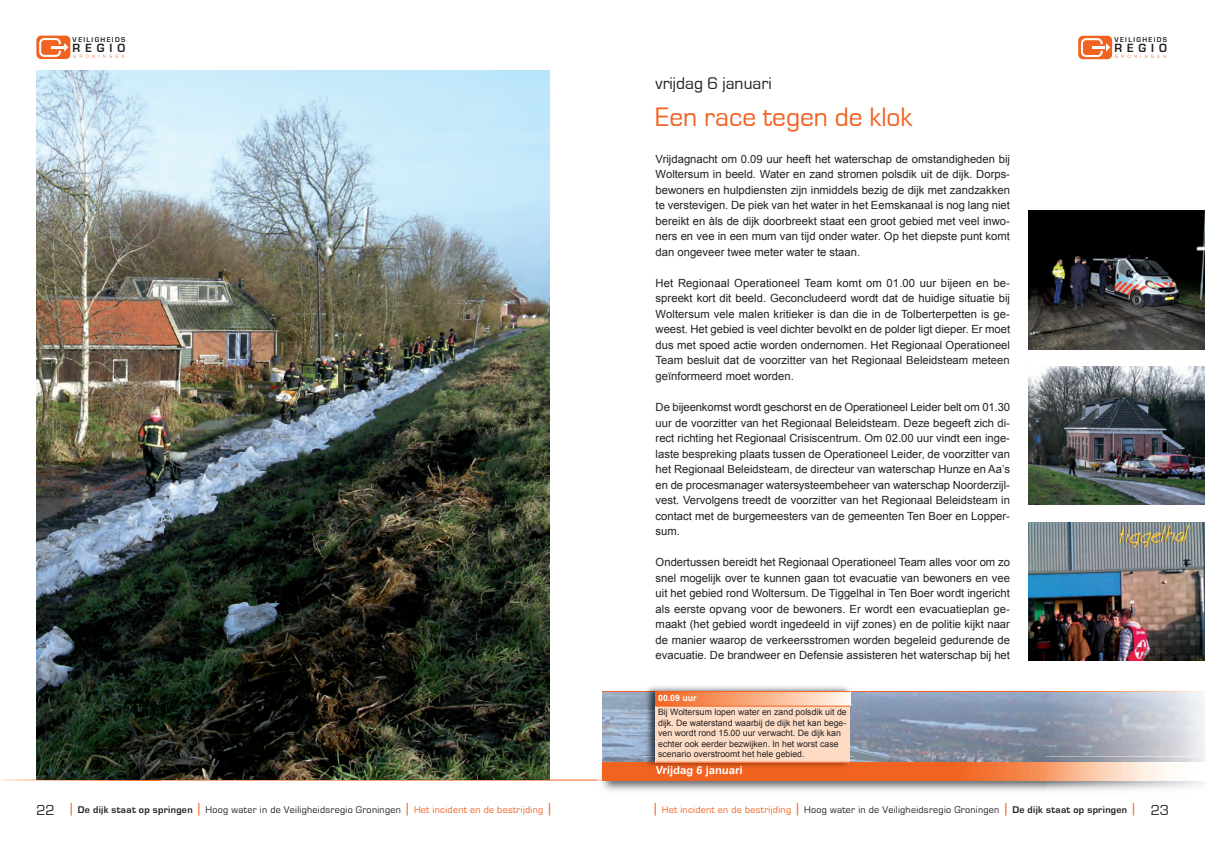
<style>
.page{position:relative;width:1205px;height:851px;background:#fff}
.page>*{position:absolute;margin:0;border:0;box-sizing:border-box;transform-origin:0 0}
.t1{font:27.5px "Eurostile";color:#f26221}
.t2{font:17.5px "Eurostile";color:#231f20}
.t3{font:700 12.38px "Eurostile";letter-spacing:.415em;color:#231f20}
.t4{font:11.25px/15.5px "Arial";color:#231f20;text-align:justify}
.t5{font:700 11.25px "Arial";color:#fff}
.t6{font:10px "Eurostile";letter-spacing:.03em;color:#231f20}
.t7{font:8.75px/10.5px "Arial";color:#231f20}
.t8{font:700 8.75px "Arial";color:#fff}
.t9{font:700 7.25px "Eurostile";letter-spacing:.2em;color:#231f20}
.s1{font-size:15px}
.s2{font-size:15px;color:#f26221}
.s3{font-weight:700}
.s4{color:#f26221}
</style>
<div class="page">
<hr style="left:0;top:779px;width:1205px;height:1px;background:#f26221">
<img style="left:602px;top:692px;width:444px;height:64px">
<div style="left:36px;top:36px;width:34px;height:23px;background:#f26221;border-radius:5px"></div>
<svg style="left:39px;top:38px;width:85px;height:20px"></svg>
<div style="left:1078px;top:36px;width:34px;height:23px;background:#f26221;border-radius:5px"></div>
<svg style="left:1081px;top:38px;width:85px;height:20px"></svg>
<img style="left:597px;top:773px;width:608px;height:18px">
<img style="left:602px;top:756px;width:444px;height:6px">
<svg style="left:602px;top:762px;width:444px;height:18px;background:#f26929"></svg>
<hr style="left:602px;top:691px;width:603px;height:1px;background:#f26221">
<img style="left:1046px;top:692px;width:159px;height:88px">
<img style="left:1056px;top:691px;width:149px;height:1px">
<img style="left:0;top:780px;width:160px;height:1px">
<img style="left:0;top:779px;width:160px;height:1px">
<img style="left:36px;top:71px;width:513px;height:708px">
<img style="left:642px;top:686px;width:211px;height:84px">
<img style="left:642px;top:691px;width:211px;height:1px">
<img style="left:656px;top:765px;width:52px;height:5px">
<svg style="left:656px;top:692px;width:194px;height:13px;background:#f8ac82"></svg>
<div style="left:656px;top:706px;width:194px;height:56px;background:#fddbc5"></div>
<hr style="left:656px;top:691px;width:194px;height:1px;background:#f26221">
<hr style="left:656px;top:705px;width:194px;height:1px;background:#f26221">
<hr style="left:656px;top:761px;width:194px;height:1px;background:#f26221">
<img style="left:1028px;top:211px;width:177px;height:138px">
<img style="left:1028px;top:366px;width:177px;height:138px">
<img style="left:1028px;top:522px;width:177px;height:138px">
<p class="t9" style="left:73px;top:36px;width:54px">VEILIGHEIDS</p>
<p class="t3" style="left:73px;top:41px;width:54px">REGIO</p>
<h2 class="t2" style="left:656px;top:75px;width:118px">vrijdag 6 januari</h2>
<h1 class="t1" style="left:656px;top:104px;width:258px">Een race tegen de klok</h1>
<p class="t4" style="left:656px;top:151px;width:356px">Vrijdagnacht om 0.09 uur heeft het waterschap de omstandigheden bij Woltersum in beeld. Water en zand stromen polsdik uit de dijk. Dorps&shy;bewoners en hulpdiensten zijn inmiddels bezig de dijk met zandzakken te verstevigen. De piek van het water in het Eemskanaal is nog lang niet bereikt en àls de dijk doorbreekt staat een groot gebied met veel inwo&shy;ners en vee in een mum van tijd onder water. Op het diepste punt komt dan ongeveer twee meter water te staan.</p>
<p class="t4" style="left:656px;top:275px;width:356px">Het Regionaal Operationeel Team komt om 01.00 uur bijeen en be&shy;spreekt kort dit beeld. Geconcludeerd wordt dat de huidige situatie bij Woltersum vele malen kritieker is dan die in de Tolberterpetten is ge&shy;weest. Het gebied is veel dichter bevolkt en de polder ligt dieper. Er moet dus met spoed actie worden ondernomen. Het Regionaal Operationeel Team besluit dat de voorzitter van het Regionaal Beleidsteam meteen geïnformeerd moet worden.</p>
<p class="t4" style="left:656px;top:399px;width:356px">De bijeenkomst wordt geschorst en de Operationeel Leider belt om 01.30 uur de voorzitter van het Regionaal Beleidsteam. Deze begeeft zich di&shy;rect richting het Regionaal Crisiscentrum. Om 02.00 uur vindt een inge&shy;laste bespreking plaats tussen de Operationeel Leider, de voorzitter van het Regionaal Beleidsteam, de directeur van waterschap Hunze en Aa’s en de procesmanager watersysteembeheer van waterschap Noorderzijl&shy;vest. Vervolgens treedt de voorzitter van het Regionaal Beleidsteam in contact met de burgemeesters van de gemeenten Ten Boer en Lopper&shy;sum.</p>
<p class="t4" style="left:656px;top:554px;width:356px">Ondertussen bereidt het Regionaal Operationeel Team alles voor om zo snel mogelijk over te kunnen gaan tot evacuatie van bewoners en vee uit het gebied rond Woltersum. De Tiggelhal in Ten Boer wordt ingericht als eerste opvang voor de bewoners. Er wordt een evacuatieplan ge&shy;maakt (het gebied wordt ingedeeld in vijf zones) en de politie kijkt naar de manier waarop de verkeersstromen worden begeleid gedurende de evacuatie. De brandweer en Defensie assisteren het waterschap bij het</p>
<p class="t8" style="left:658px;top:693px;width:40px">00.09 uur</p>
<p class="t7" style="left:658px;top:706px;width:190px">Bij Woltersum lopen water en zand polsdik uit de dijk. De waterstand waarbij de dijk het kan bege&shy;ven wordt rond 15.00 uur verwacht. De dijk kan echter ook eerder bezwijken. In het worst case scenario overstroomt het hele gebied.</p>
<p class="t5" style="left:656px;top:763px;width:88px">Vrijdag 6 januari</p>
<p class="t9" style="left:1114px;top:36px;width:54px">VEILIGHEIDS</p>
<p class="t3" style="left:1114px;top:42px;width:54px">REGIO</p>
<p class="t6" style="left:36px;top:804px;width:515px"><span class="s1">22</span> <span class="s2">|</span> <span class="s3">De dijk staat op springen</span> <span class="s2">|</span> Hoog water in de Veiligheidsregio Groningen <span class="s2">|</span> <span class="s4">Het incident en de bestrijding</span> <span class="s2">|</span></p>
<p class="t6" style="left:655px;top:804px;width:516px"><span class="s2">|</span> <span class="s4">Het incident en de bestrijding</span> <span class="s2">|</span> Hoog water in de Veiligheidsregio Groningen <span class="s2">|</span> <span class="s3">De dijk staat op springen</span> <span class="s2">|</span> <span class="s1">23</span></p>
</div>
